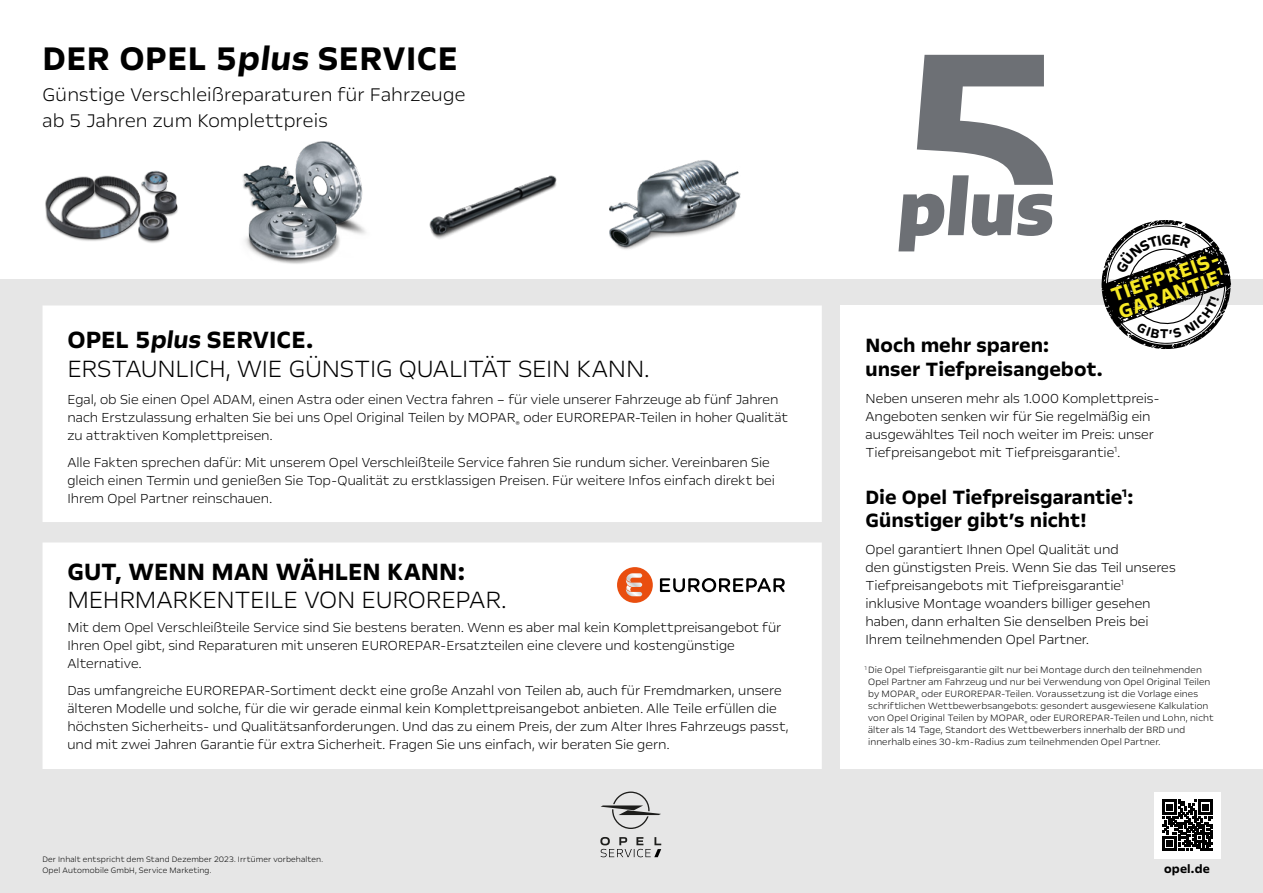
<style>
.page{position:relative;width:1263px;height:893px;background:#fff}
.page>*{position:absolute;margin:0;border:0;box-sizing:border-box;transform-origin:0 0}
.t1{font:700 37.5px "Opel Next";letter-spacing:.01em;color:#000}
.t2{font:300 27px "Opel Next";letter-spacing:-.01em;color:#000}
.t3{font:700 27px "Opel Next";color:#000}
.t4{font:700 22.35px/18.1px "Opel Next";color:#f6e824}
.t5{font:700 22.05px/23.2px "Opel Next";color:#000}
.t6{font:300 21px/25.2px "Opel Next";letter-spacing:.01em;color:#000}
.t7{font:300 15px/18px "Opel Next";letter-spacing:-.005em;color:#000}
.t8{font:700 13.5px "Opel Next";letter-spacing:.01em;color:#000}
.t9{font:300 10.5px/12px "Opel Next";letter-spacing:.01em;color:#000}
.t10{font:300 9px/10.5px "Opel Next";letter-spacing:.015em;color:#000}
</style>
<div class="page">
<div style="left:0;top:280px;width:1263px;height:613px;background:#e6e6e6"></div>
<div style="left:43px;top:305px;width:779px;height:464px;background:#fff"></div>
<div style="left:841px;top:305px;width:422px;height:464px;background:#fff"></div>
<div style="left:1154px;top:792px;width:66px;height:66px;background:#fff"></div>
<svg style="left:1162px;top:800px;width:50px;height:50px"></svg>
<img style="left:593px;top:160px;width:164px;height:120px">
<svg style="left:617px;top:567px;width:36px;height:36px"></svg>
<svg style="left:660px;top:578px;width:125px;height:14px;background:#939393"></svg>
<svg style="left:600px;top:837px;width:61px;height:20px"></svg>
<hr style="left:618px;top:814px;width:43px;height:1px;background:#1d1d1b">
<svg style="left:612px;top:791px;width:37px;height:38px"></svg>
<hr style="left:601px;top:805px;width:42px;height:2px;background:#1d1d1b">
<svg style="left:898px;top:55px;width:155px;height:196px"></svg>
<img style="left:242px;top:141px;width:124px;height:123px">
<img style="left:244px;top:142px;width:78px;height:59px">
<img style="left:45px;top:170px;width:133px;height:73px">
<img style="left:46px;top:171px;width:122px;height:68px">
<img style="left:429px;top:175px;width:128px;height:64px">
<svg style="left:1101px;top:220px;width:130px;height:129px"></svg>
<h1 class="t1" style="left:43px;top:36px;width:417px">DER OPEL 5plus SERVICE</h1>
<h3 class="t6" style="left:43px;top:82px;width:424px">Günstige Verschleißreparaturen für Fahrzeuge ab 5 Jahren zum Komplettpreis</h3>
<h2 class="t3" style="left:68px;top:323px;width:247px">OPEL 5plus SERVICE.</h2>
<h2 class="t2" style="left:67px;top:352px;width:583px">ERSTAUNLICH, WIE GÜNSTIG QUALITÄT SEIN KANN.</h2>
<p class="t7" style="left:67px;top:390px;width:722px">Egal, ob Sie einen Opel ADAM, einen Astra oder einen Vectra fahren – für viele unserer Fahrzeuge ab fünf Jahren nach Erstzulassung erhalten Sie bei uns Opel Original Teilen by MOPAR<sub>®</sub> oder EUROREPAR-Teilen in hoher Qualität zu attraktiven Komplettpreisen.</p>
<p class="t7" style="left:67px;top:453px;width:709px">Alle Fakten sprechen dafür: Mit unserem Opel Verschleißteile Service fahren Sie rundum sicher. Vereinbaren Sie gleich einen Termin und genießen Sie Top-Qualität zu erstklassigen Preisen. Für weitere Infos einfach direkt bei<br>Ihrem Opel Partner reinschauen.</p>
<h2 class="t3" style="left:68px;top:555px;width:399px">GUT, WENN MAN WÄHLEN KANN:</h2>
<h2 class="t2" style="left:68px;top:583px;width:440px">MEHRMARKENTEILE VON EUROREPAR.</h2>
<p class="t7" style="left:68px;top:618px;width:715px">Mit dem Opel Verschleißteile Service sind Sie bestens beraten. Wenn es aber mal kein Komplettpreisangebot für<br>Ihren Opel gibt, sind Reparaturen mit unseren EUROREPAR-Ersatzteilen eine clevere und kostengünstige<br>Alternative.</p>
<p class="t7" style="left:68px;top:681px;width:722px">Das umfangreiche EUROREPAR-Sortiment deckt eine große Anzahl von Teilen ab, auch für Fremdmarken, unsere älteren Modelle und solche, für die wir gerade einmal kein Komplettpreisangebot anbieten. Alle Teile erfüllen die höchsten Sicherheits- und Qualitätsanforderungen. Und das zu einem Preis, der zum Alter Ihres Fahrzeugs passt, und mit zwei Jahren Garantie für extra Sicherheit. Fragen Sie uns einfach, wir beraten Sie gern.</p>
<p class="t10" style="left:42px;top:854px;width:282px">Der Inhalt entspricht dem Stand Dezember 2023. Irrtümer vorbehalten.<br>Opel Automobile GmbH, Service Marketing.</p>
<h3 class="t4" style="left:1109px;top:286px;width:117px;rotate:-19deg">TIEFPREIS-<br>GARANTIE</h3>
<h3 class="t5" style="left:865px;top:334px;width:239px">Noch mehr sparen: unser Tiefpreisangebot.</h3>
<p class="t7" style="left:865px;top:388px;width:296px">Neben unseren mehr als 1.000 Komplettpreis-Angeboten senken wir für Sie regelmäßig ein ausgewähltes Teil noch weiter im Preis: unser Tiefpreisangebot mit Tiefpreisgarantie<sup>1</sup>.</p>
<h3 class="t5" style="left:865px;top:486px;width:269px">Die Opel Tiefpreisgarantie<sup>1</sup>:<br>Günstiger gibt’s nicht!</h3>
<p class="t7" style="left:865px;top:540px;width:312px">Opel garantiert Ihnen Opel Qualität und<br>den günstigsten Preis. Wenn Sie das Teil unseres Tiefpreisangebots mit Tiefpreisgarantie<sup>1 </sup>inklusive Montage woanders billiger gesehen haben, dann erhalten Sie denselben Preis bei Ihrem teilnehmenden Opel Partner.</p>
<p class="t9" style="left:868px;top:664px;width:347px;text-indent:-4px"><sup>1</sup> Die Opel Tiefpreisgarantie gilt nur bei Montage durch den teilnehmenden Opel Partner am Fahrzeug und nur bei Verwendung von Opel Original Teilen by MOPAR<sub>®</sub> oder EUROREPAR-Teilen. Voraussetzung ist die Vorlage eines schriftlichen Wettbewerbsangebots: gesondert ausgewiesene Kalkulation von Opel Original Teilen by MOPAR<sub>®</sub> oder EUROREPAR-Teilen und Lohn, nicht älter als 14 Tage, Standort des Wettbewerbers innerhalb der BRD und innerhalb eines 30-km-Radius zum teilnehmenden Opel Partner.</p>
<p class="t8" style="left:1164px;top:860px;width:47px">opel.de</p>
</div>
